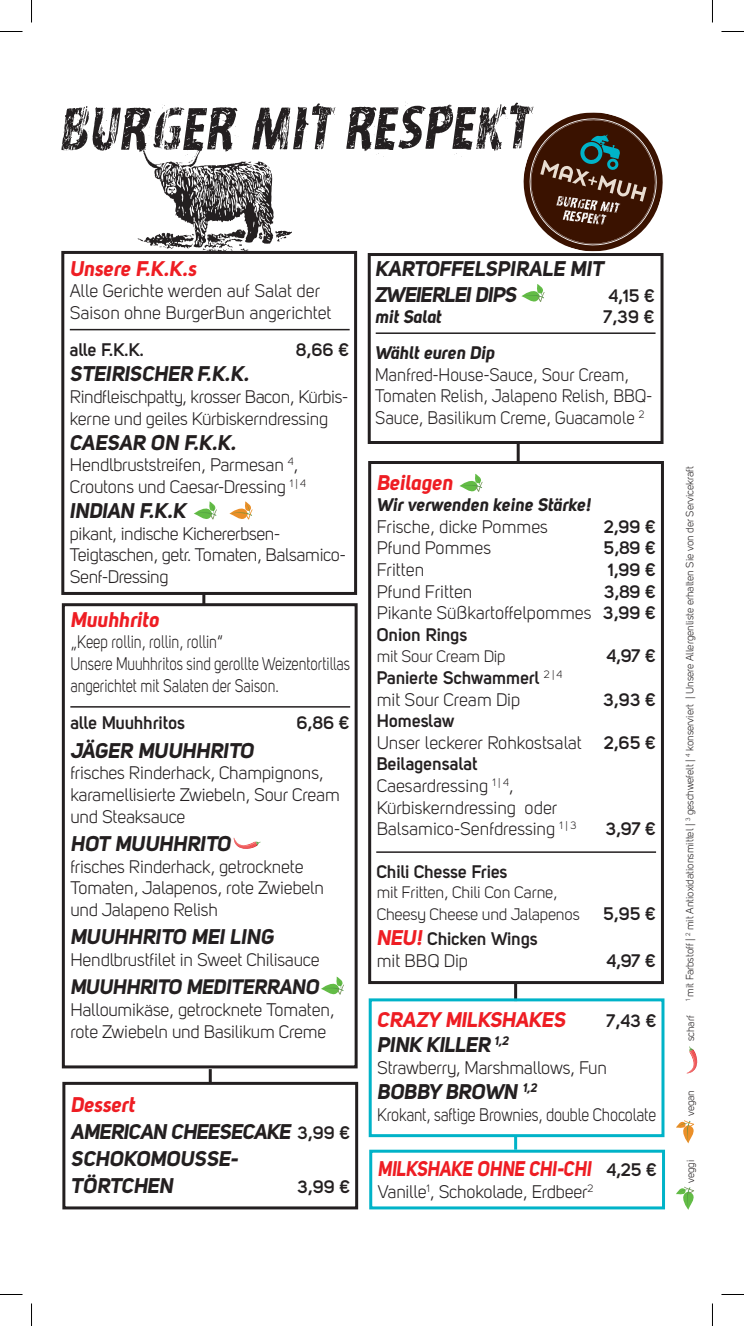
<style>
.page{position:relative;width:744px;height:1326px;background:#fff}
.page>*{position:absolute;margin:0;border:0;box-sizing:border-box;transform-origin:0 0}
.t1{font:21px/27px "Uni Sans Bold Italic";letter-spacing:-.01em;color:#231f20}
.t2{font:21px "Uni Sans Bold Italic";color:#ee1d23}
.t3{font:21px "Uni Sans Bold Italic";letter-spacing:-.02em;color:#ee1d23;scale:.88 1}
.t4{font:20.7px "Uni Sans Bold Italic";letter-spacing:-.01em;color:#231f20}
.t5{font:18px/21.6px "Uni Sans Book";letter-spacing:-.01em;color:#231f20}
.t6{font:700 18px "Uni Sans Semi";color:#231f20}
.t7{font:18px/21.6px "Uni Sans Book";letter-spacing:-.01em;color:#231f20;scale:.82 1}
.t8{font:18px/21.6px "Uni Sans Book";letter-spacing:-.01em;color:#231f20;scale:.95 1}
.t9{font:18px "Uni Sans Bold Italic";color:#231f20}
.t10{font:18px "Uni Sans Book";letter-spacing:-.01em;color:#231f20;scale:.88 1}
.t11{font:16.5px/21.6px "Uni Sans Book";letter-spacing:-.01em;color:#231f20}
.t12{font:10.5px "Uni Sans Book";color:#231f20}
.s1{color:#ee1d23}
.s2{font-family:"Uni Sans Semi";font-weight:700;font-size:18px}
.s3{font-family:"Uni Sans Semi";font-weight:700}
.s4{font-family:"Uni Sans Bold Italic";font-weight:400;font-size:21px;color:#ee1d23}
.s5{font-family:"Uni Sans Semi";font-weight:700;font-size:18px;color:#231f20}
</style>
<div class="page">
<div style="left:368px;top:461px;width:295px;height:523px;border:3px solid #231f20"></div>
<div style="left:62px;top:603px;width:295px;height:465px;border:3px solid #231f20"></div>
<svg style="left:61px;top:103px;width:274px;height:148px"></svg>
<svg style="left:346px;top:102px;width:317px;height:149px"></svg>
<svg style="left:202px;top:595px;width:3px;height:9px"></svg>
<hr style="left:514px;top:1136px;width:3px;height:14px;background:#00b3c8">
<hr style="left:209px;top:1069px;width:3px;height:14px;background:#231f20">
<hr style="left:514px;top:983px;width:3px;height:18px;background:#231f20">
<hr style="left:516px;top:442px;width:3px;height:20px;background:#231f20">
<div style="left:61px;top:251px;width:296px;height:344px;border:3px solid #231f20"></div>
<hr style="left:70px;top:329px;width:279px;height:1px;background:#231f20">
<div style="left:367px;top:253px;width:296px;height:191px;border:3px solid #231f20"></div>
<hr style="left:375px;top:332px;width:280px;height:2px;background:#231f20">
<div style="left:368px;top:998px;width:296px;height:139px;border:3px solid #00b3c8"></div>
<div style="left:369px;top:1150px;width:295px;height:59px;border:3px solid #00b3c8"></div>
<div style="left:62px;top:1082px;width:296px;height:127px;border:3px solid #231f20"></div>
<hr style="left:70px;top:706px;width:280px;height:2px;background:#231f20">
<hr style="left:376px;top:851px;width:279px;height:2px;background:#231f20">
<svg style="left:233px;top:838px;width:27px;height:11px"></svg>
<svg style="left:229px;top:501px;width:24px;height:19px"></svg>
<svg style="left:194px;top:501px;width:23px;height:19px"></svg>
<svg style="left:521px;top:284px;width:24px;height:18px"></svg>
<svg style="left:459px;top:474px;width:24px;height:18px"></svg>
<svg style="left:321px;top:977px;width:23px;height:18px"></svg>
<svg style="left:687px;top:1046px;width:10px;height:27px"></svg>
<svg style="left:676px;top:1120px;width:19px;height:23px"></svg>
<svg style="left:676px;top:1186px;width:18px;height:24px"></svg>
<svg style="left:0;top:31px;width:22px;height:1px"></svg>
<svg style="left:721px;top:31px;width:22px;height:1px"></svg>
<svg style="left:0;top:1294px;width:22px;height:1px"></svg>
<svg style="left:721px;top:1294px;width:22px;height:1px"></svg>
<svg style="left:31px;top:0;width:1px;height:23px"></svg>
<svg style="left:31px;top:1303px;width:1px;height:23px"></svg>
<svg style="left:712px;top:0;width:1px;height:23px"></svg>
<svg style="left:712px;top:1303px;width:1px;height:23px"></svg>
<p class="t2" style="left:70px;top:255px;width:128px">Unsere F.K.K.s</p>
<p class="t5" style="left:70px;top:280px;width:263px">Alle Gerichte werden auf Salat der<br>Saison ohne BurgerBun angerichtet</p>
<p class="t6" style="left:70px;top:339px;width:76px">alle F.K.K.</p>
<p class="t6" style="left:296px;top:339px;width:54px">8,66 €</p>
<p class="t1" style="left:70px;top:360px;width:181px">STEIRISCHER F.K.K.</p>
<p class="t5" style="left:70px;top:386px;width:280px">Rindfleischpatty, krosser Bacon, Kürbis&shy;kerne und geiles Kürbiskerndressing</p>
<p class="t1" style="left:70px;top:428px;width:168px">CAESAR ON F.K.K.</p>
<p class="t5" style="left:70px;top:454px;width:237px">Hendlbruststreifen, Parmesan <sup>4</sup>,<br>Croutons und Caesar-Dressing <sup>1</sup> <sup>|</sup> <sup>4</sup></p>
<p class="t1" style="left:70px;top:497px;width:118px">INDIAN F.K.K</p>
<p class="t5" style="left:70px;top:523px;width:277px">pikant, indische Kichererbsen-<br>Teigtaschen, getr. Tomaten, Balsamico-<br>Senf-Dressing</p>
<p class="t2" style="left:70px;top:606px;width:90px">Muuhhrito</p>
<p class="t7" style="left:70px;top:631px;width:342px">„Keep rollin, rollin, rollin“<br>Unsere Muuhhritos sind gerollte Weizentortillas angerichtet mit Salaten der Saison.</p>
<p class="t6" style="left:70px;top:712px;width:116px">alle Muuhhritos</p>
<p class="t6" style="left:297px;top:712px;width:54px">6,86 €</p>
<p class="t1" style="left:70px;top:736px;width:185px">JÄGER MUUHHRITO</p>
<p class="t5" style="left:70px;top:762px;width:271px">frisches Rinderhack, Champignons, karamellisierte Zwiebeln, Sour Cream und Steaksauce</p>
<p class="t1" style="left:70px;top:830px;width:162px">HOT MUUHHRITO</p>
<p class="t5" style="left:70px;top:855px;width:255px">frisches Rinderhack, getrocknete<br>Tomaten, Jalapenos, rote Zwiebeln und Jalapeno Relish</p>
<p class="t1" style="left:70px;top:923px;width:206px">MUUHHRITO MEI LING</p>
<p class="t5" style="left:70px;top:949px;width:251px">Hendlbrustfilet in Sweet Chilisauce</p>
<p class="t4" style="left:70px;top:974px;width:250px">MUUHHRITO MEDITERRANO</p>
<p class="t5" style="left:70px;top:999px;width:266px">Halloumikäse, getrocknete Tomaten, rote Zwiebeln und Basilikum Creme</p>
<p class="t1" style="left:71px;top:1091px;width:280px"><span class="s1">Dessert<br></span>AMERICAN CHEESECAKE <span class="s2">3,99 €<br></span>SCHOKOMOUSSE-<br>TÖRTCHEN</p>
<p class="t6" style="left:297px;top:1176px;width:54px">3,99 €</p>
<p class="t1" style="left:375px;top:256px;width:230px;line-height:25.2px">KARTOFFELSPIRALE MIT<br>ZWEIERLEI DIPS</p>
<p class="t6" style="left:608px;top:284px;width:48px">4,15 €</p>
<p class="t9" style="left:375px;top:306px;width:68px">mit Salat</p>
<p class="t6" style="left:603px;top:306px;width:52px">7,39 €</p>
<p class="t9" style="left:375px;top:342px;width:121px">Wählt euren Dip</p>
<p class="t8" style="left:375px;top:364px;width:293px">Manfred-House-Sauce, Sour Cream,<br>Tomaten Relish, Jalapeno Relish, BBQ-<br>Sauce, Basilikum Creme, Guacamole <sup>2</sup></p>
<p class="t2" style="left:376px;top:469px;width:78px">Beilagen</p>
<p class="t9" style="left:376px;top:494px;width:216px">Wir verwenden keine Stärke!</p>
<p class="t5" style="left:376px;top:516px;width:173px">Frische, dicke Pommes</p>
<p class="t6" style="left:604px;top:516px;width:53px">2,99 €</p>
<p class="t5" style="left:376px;top:537px;width:116px">Pfund Pommes</p>
<p class="t6" style="left:603px;top:537px;width:53px">5,89 €</p>
<p class="t5" style="left:376px;top:559px;width:49px">Fritten</p>
<p class="t6" style="left:608px;top:559px;width:49px">1,99 €</p>
<p class="t5" style="left:376px;top:581px;width:97px">Pfund Fritten</p>
<p class="t6" style="left:603px;top:580px;width:53px">3,89 €</p>
<p class="t5" style="left:376px;top:602px;width:280px">Pikante Süßkartoffelpommes <span class="s3">3,99 €</span></p>
<p class="t6" style="left:376px;top:624px;width:92px">Onion Rings</p>
<p class="t11" style="left:376px;top:646px;width:130px">mit Sour Cream Dip</p>
<p class="t6" style="left:606px;top:645px;width:51px">4,97 €</p>
<p class="t6" style="left:376px;top:667px;width:187px">Panierte Schwammerl <sup>2</sup> <sup>|</sup> <sup>4</sup></p>
<p class="t5" style="left:376px;top:689px;width:145px">mit Sour Cream Dip</p>
<p class="t6" style="left:603px;top:688px;width:54px">3,93 €</p>
<p class="t6" style="left:376px;top:710px;width:80px">Homeslaw</p>
<p class="t5" style="left:376px;top:732px;width:281px">Unser leckerer Rohkostsalat <span class="s3">2,65 €</span></p>
<p class="t6" style="left:376px;top:753px;width:102px">Beilagensalat</p>
<p class="t5" style="left:376px;top:775px;width:201px">Caesardressing <sup>1</sup> <sup>|</sup> <sup>4</sup>,<br>Kürbiskerndressing oder<br>Balsamico-Senfdressing <sup>1</sup> <sup>|</sup> <sup>3</sup></p>
<p class="t6" style="left:605px;top:818px;width:52px">3,97 €</p>
<p class="t6" style="left:376px;top:861px;width:132px">Chili Chesse Fries</p>
<p class="t11" style="left:376px;top:882px;width:205px">mit Fritten, Chili Con Carne,<br>Cheesy Cheese und Jalapenos</p>
<p class="t6" style="left:603px;top:903px;width:54px">5,95 €</p>
<p class="t6" style="left:376px;top:928px;width:163px"><span class="s4">NEU!</span> Chicken Wings</p>
<p class="t5" style="left:376px;top:950px;width:93px">mit BBQ Dip</p>
<p class="t6" style="left:606px;top:949px;width:51px">4,97 €</p>
<p class="t2" style="left:377px;top:1006px;width:190px">CRAZY MILKSHAKES</p>
<p class="t6" style="left:606px;top:1010px;width:51px">7,43 €</p>
<p class="t1" style="left:377px;top:1031px;width:133px">PINK KILLER <sup>1,2</sup></p>
<p class="t5" style="left:377px;top:1057px;width:231px">Strawberry, Marshmallows, Fun</p>
<p class="t1" style="left:377px;top:1078px;width:161px">BOBBY BROWN <sup>1,2</sup></p>
<p class="t10" style="left:377px;top:1104px;width:318px">Krokant, saftige Brownies, double Chocolate</p>
<p class="t3" style="left:377px;top:1156px;width:319px">MILKSHAKE OHNE CHI-CHI <span class="s5">4,25 €</span></p>
<p class="t5" style="left:377px;top:1181px;width:217px">Vanille<sup>1</sup>, Schokolade, Erdbeer<sup>2</sup></p>
<p class="t12" style="left:683px;top:1001px;width:537px;rotate:-90deg"><sup>1</sup> mit Farbstoff | <sup>2</sup> mit Antioxidationsmittel | <sup>3</sup> geschwefelt | <sup>4</sup> konserviert | Unsere Allergenliste erhalten Sie von der Servicekraft</p>
<p class="t12" style="left:684px;top:1041px;width:27px;rotate:-90deg">scharf</p>
<p class="t12" style="left:684px;top:1116px;width:28px;rotate:-90deg">vegan</p>
<p class="t12" style="left:684px;top:1183px;width:24px;rotate:-90deg">veggi</p>
</div>
